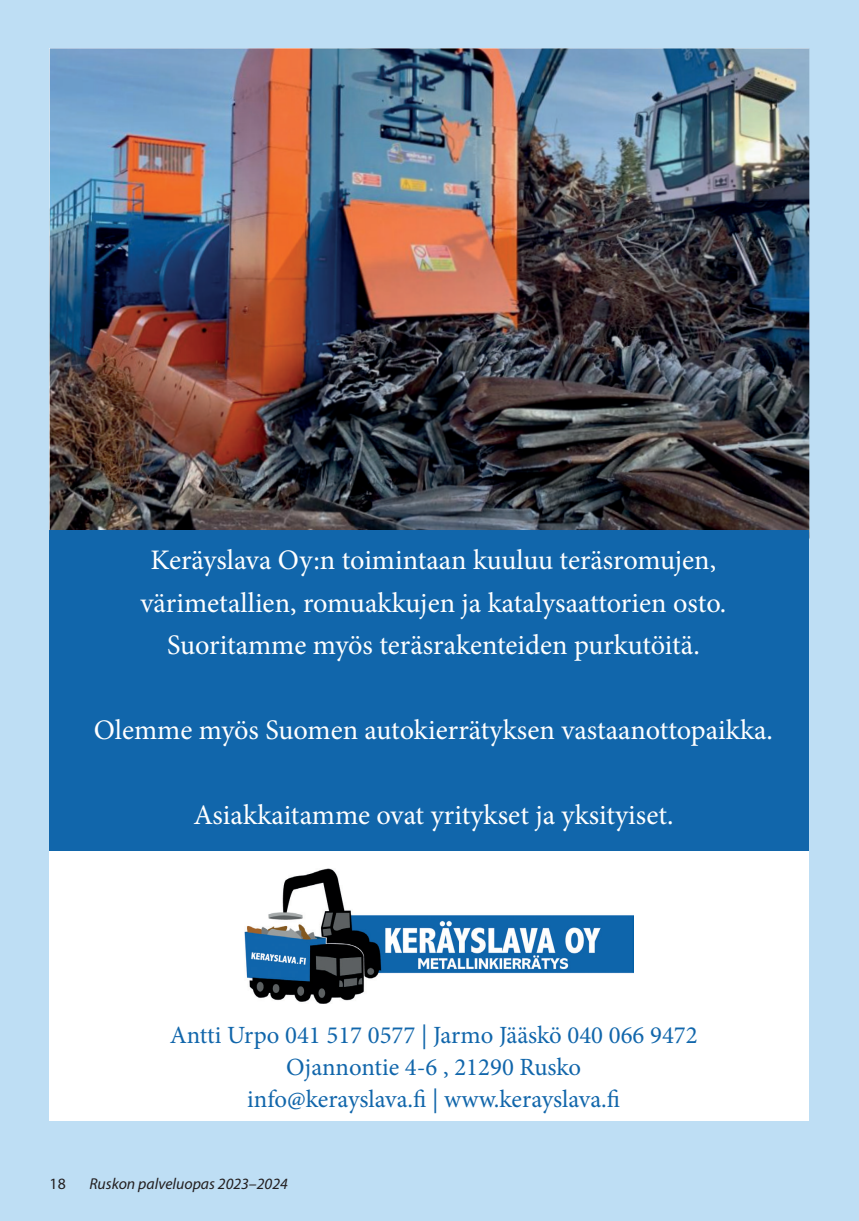
<style>
.page{position:relative;width:859px;height:1221px;background:#fff}
.page>*{position:absolute;margin:0;border:0;box-sizing:border-box;transform-origin:0 0}
.t1{font:28.35px/42.5px "Minion Pro";color:#fff;text-align:center}
.t2{font:24.68px/31.8px "Minion Pro";color:#1166ab;text-align:center}
.t3{font:italic 15.75px "Myriad Pro";color:#231f20}
.t4{font:15.75px "Myriad Pro";color:#231f20}
</style>
<div class="page">
<div style="left:0;top:0;width:858px;height:1220px;background:#bedef4"></div>
<div style="left:50px;top:48px;width:759px;height:1072px;background:#fff"></div>
<img style="left:50px;top:48px;width:759px;height:482px">
<div style="left:50px;top:530px;width:759px;height:320px;background:#1166ab"></div>
<img style="left:245px;top:868px;width:388px;height:135px">
<p class="t1" style="left:140px;top:539px;width:587px">Keräyslava Oy:n toimintaan kuuluu teräsromujen, värimetallien, romuakkujen ja katalysaattorien osto.<br>Suoritamme myös teräsrakenteiden purkutöitä.</p>
<p class="t1" style="left:94px;top:708px;width:680px">Olemme myös Suomen autokierrätyksen vastaanottopaikka.</p>
<p class="t1" style="left:193px;top:793px;width:481px">Asiakkaitamme ovat yritykset ja yksityiset.</p>
<p class="t2" style="left:170px;top:1019px;width:529px">Antti Urpo 041 517 0577 | Jarmo Jääskö 040 066 9472<br>Ojannontie 4-6 , 21290 Rusko<br>info@kerayslava.fi | www.kerayslava.fi</p>
<p class="t4" style="left:50px;top:1175px;width:18px">18</p>
<p class="t3" style="left:89px;top:1175px;width:200px">Ruskon palveluopas 2023–2024</p>
</div>
